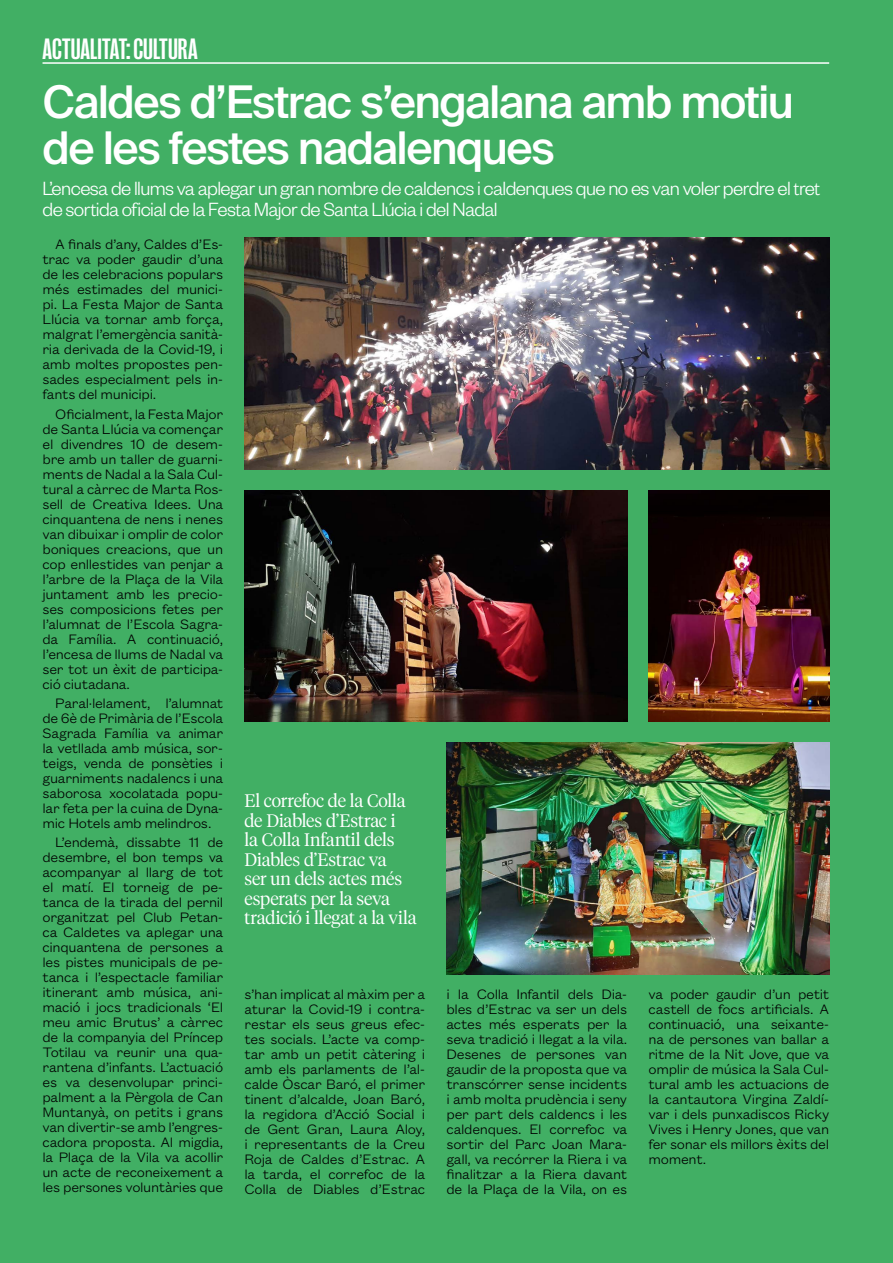
<style>
.page{position:relative;width:893px;height:1263px;background:#41af64}
.page>*{position:absolute;margin:0;border:0;box-sizing:border-box;transform-origin:0 0}
.t1{font:500 45px/46.5px "Suisse Intl";letter-spacing:-.035em;color:#fff}
.t2{font:700 30px "Right Grotesk Tight";color:#fff}
.t3{font:300 21px/21px "Founders Grotesk";letter-spacing:-.03em;color:#fff}
.t4{font:300 18px/19.5px "Tiempos Headline";letter-spacing:-.01em;color:#fff}
.t5{font:300 15px/15px "Founders Grotesk Text";letter-spacing:-.02em;color:#000;text-align:justify}
</style>
<div class="page">
<hr style="left:43px;top:62px;width:786px;height:2px;background:#fff">
<img style="left:244px;top:238px;width:585px;height:231px">
<img style="left:244px;top:490px;width:383px;height:232px">
<img style="left:446px;top:743px;width:383px;height:231px">
<img style="left:648px;top:490px;width:181px;height:232px">
<h2 class="t2" style="left:43px;top:34px;width:157px">ACTUALITAT: CULTURA</h2>
<h1 class="t1" style="left:43px;top:79px;width:753px">Caldes d’Estrac s’engalana amb motiu de les festes nadalenques</h1>
<h3 class="t3" style="left:43px;top:177px;width:779px">L’encesa de llums va aplegar un gran nombre de caldencs i caldenques que no es van voler perdre el tret de sortida oficial de la Festa Major de Santa Llúcia i del Nadal</h3>
<p class="t5" style="left:43px;top:236px;width:182px;text-indent:13px">A finals d’any, Caldes d’Es&shy;trac va poder gaudir d’una de les celebracions populars més estimades del munici&shy;pi. La Festa Major de Santa Llúcia va tornar amb força, malgrat l’emergència sanità&shy;ria derivada de la Covid-19, i amb moltes propostes pen&shy;sades especialment pels in&shy;fants del municipi.</p>
<p class="t5" style="left:43px;top:405px;width:182px;text-indent:13px">Oficialment, la Festa Major de Santa Llúcia va començar el divendres 10 de desem&shy;bre amb un taller de guarni&shy;ments de Nadal a la Sala Cul&shy;tural a càrrec de Marta Ros&shy;sell de Creativa Idees. Una cinquantena de nens i nenes van dibuixar i omplir de color boniques creacions, que un cop enllestides van penjar a l’arbre de la Plaça de la Vila juntament amb les precio&shy;ses composicions fetes per l’alumnat de l’Escola Sagra&shy;da Família. A continuació, l’encesa de llums de Nadal va ser tot un èxit de participa&shy;ció ciutadana.</p>
<p class="t5" style="left:43px;top:694px;width:182px;text-indent:13px">Paral·lelament, l’alumnat de 6è de Primària de l’Escola Sagrada Família va animar la vetllada amb música, sor&shy;teigs, venda de ponsèties i guarniments nadalencs i una saborosa xocolatada popu&shy;lar feta per la cuina de Dyna&shy;mic Hotels amb melindros.</p>
<p class="t5" style="left:43px;top:834px;width:182px;text-indent:13px">L’endemà, dissabte 11 de desembre, el bon temps va acompanyar al llarg de tot el matí. El torneig de pe&shy;tanca de la tirada del pernil organitzat pel Club Petan&shy;ca Caldetes va aplegar una cinquantena de persones a les pistes municipals de pe&shy;tanca i l’espectacle familiar itinerant amb música, ani&shy;mació i jocs tradicionals ‘El meu amic Brutus’ a càrrec de la companyia del Príncep Totilau va reunir una qua&shy;rantena d’infants. L’actuació es va desenvolupar princi&shy;palment a la Pèrgola de Can Muntanyà, on petits i grans van divertir-se amb l’engres&shy;cadora proposta. Al migdia, la Plaça de la Vila va acollir un acte de reconeixement a les persones voluntàries que</p>
<p class="t4" style="left:244px;top:790px;width:173px">El correfoc de la Colla de Diables d’Estrac i<br>la Colla Infantil dels<br>Diables d’Estrac va<br>ser un dels actes més esperats per la seva tradició i llegat a la vila</p>
<p class="t5" style="left:245px;top:986px;width:182px">s’han implicat al màxim per a aturar la Covid-19 i contra&shy;restar els seus greus efec&shy;tes socials. L’acte va comp&shy;tar amb un petit càtering i amb els parlaments de l’al&shy;calde Òscar Baró, el primer tinent d’alcalde, Joan Baró, la regidora d’Acció Social i de Gent Gran, Laura Aloy, i representants de la Creu Roja de Caldes d’Estrac. A la tarda, el correfoc de la Colla de Diables d’Estrac</p>
<p class="t5" style="left:446px;top:986px;width:182px">i la Colla Infantil dels Dia&shy;bles d’Estrac va ser un dels actes més esperats per la seva tradició i llegat a la vila.<br>Desenes de persones van gaudir de la proposta que va transcórrer sense incidents i amb molta prudència i seny per part dels caldencs i les caldenques. El correfoc va sortir del Parc Joan Mara&shy;gall, va recórrer la Riera i va finalitzar a la Riera davant de la Plaça de la Vila, on es</p>
<p class="t5" style="left:648px;top:986px;width:182px">va poder gaudir d’un petit castell de focs artificials. A continuació, una seixante&shy;na de persones van ballar a ritme de la Nit Jove, que va omplir de música la Sala Cul&shy;tural amb les actuacions de la cantautora Virgina Zaldí&shy;var i dels punxadiscos Ricky Vives i Henry Jones, que van fer sonar els millors èxits del moment.</p>
</div>
